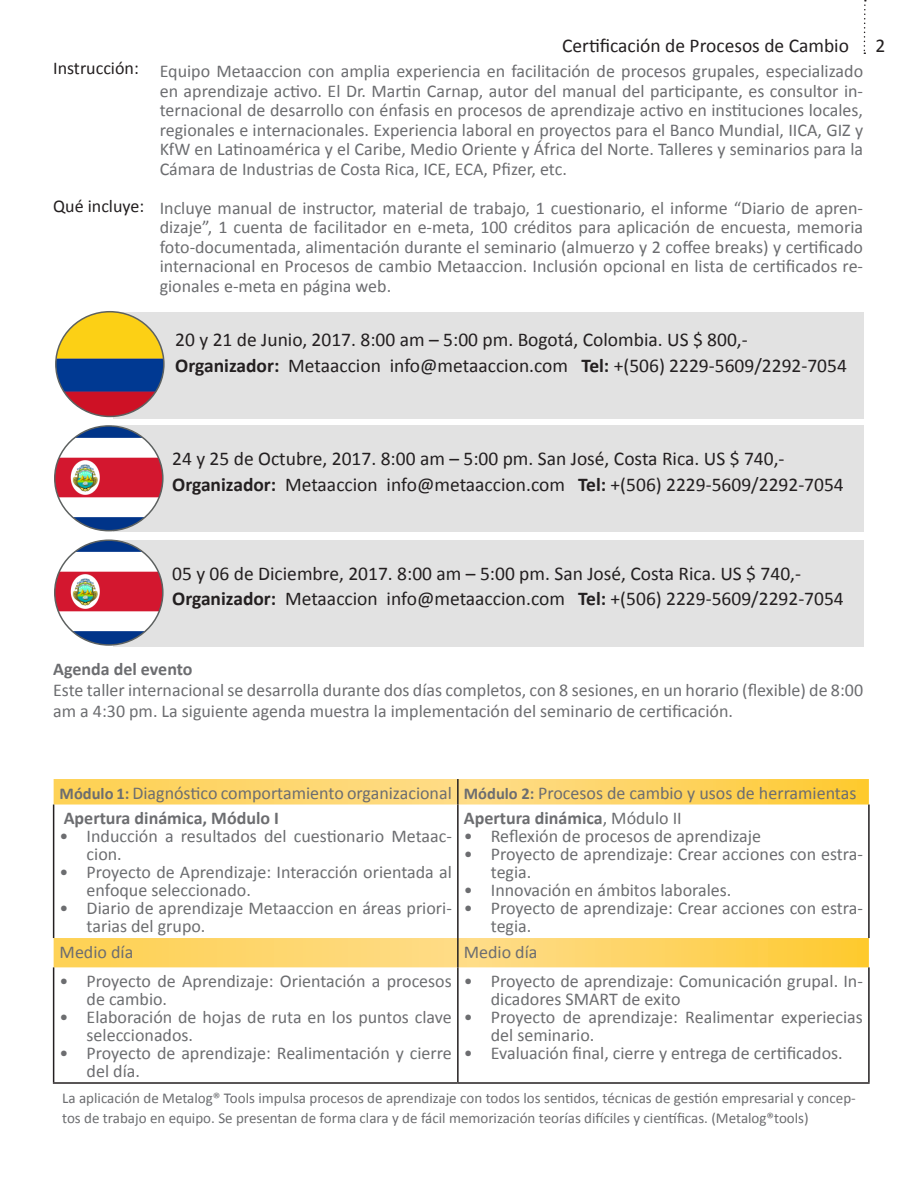
<style>
.page{position:relative;width:918px;height:1188px;background:#fff}
.page>*{position:absolute;margin:0;border:0;box-sizing:border-box;transform-origin:0 0}
.t1{font:19.5px "Calibri";color:#231f20}
.t2{font:18px/18px "Calibri";color:#6c6d70}
.t3{font:700 18px "Calibri";color:#6c6d70}
.t4{font:18px "Calibri";color:#231f20}
.t5{font:15px/19.5px "Calibri";color:#6c6d70}
.s1{font-weight:700}
.s2{font-weight:700;font-size:16.5px}
.s3{font-weight:400}
</style>
<div class="page">
<svg style="left:863px;top:0;width:3px;height:54px"></svg>
<svg style="left:54px;top:779px;width:815px;height:188px"></svg>
<hr style="left:457px;top:779px;width:2px;height:26px;background:#231f20">
<hr style="left:53px;top:805px;width:1px;height:133px;background:#231f20">
<hr style="left:457px;top:805px;width:2px;height:133px;background:#231f20">
<hr style="left:868px;top:805px;width:2px;height:133px;background:#231f20">
<hr style="left:457px;top:938px;width:2px;height:29px;background:#231f20">
<hr style="left:53px;top:967px;width:1px;height:115px;background:#231f20">
<hr style="left:457px;top:967px;width:2px;height:115px;background:#231f20">
<hr style="left:868px;top:967px;width:2px;height:115px;background:#231f20">
<hr style="left:53px;top:1082px;width:405px;height:2px;background:#231f20">
<hr style="left:458px;top:1082px;width:412px;height:2px;background:#231f20">
<div style="left:114px;top:312px;width:750px;height:106px;background:#e2e2e2"></div>
<div style="left:114px;top:426px;width:750px;height:106px;background:#e2e2e2"></div>
<img style="left:55px;top:426px;width:108px;height:105px">
<div style="left:54px;top:425px;width:110px;height:106px;border:2px solid #5d6160;border-radius:50%"></div>
<img style="left:56px;top:312px;width:108px;height:104px">
<div style="left:55px;top:311px;width:110px;height:106px;border:2px solid #5d6160;border-radius:50%"></div>
<div style="left:114px;top:540px;width:750px;height:106px;background:#e2e2e2"></div>
<img style="left:55px;top:542px;width:106px;height:103px">
<div style="left:54px;top:539px;width:110px;height:107px;border:2px solid #5d6160;border-radius:50%"></div>
<p class="t4" style="left:53px;top:57px;width:87px">Instrucción:</p>
<p class="t4" style="left:53px;top:195px;width:93px">Qué incluye:</p>
<p class="t1" style="left:562px;top:34px;width:288px">Certificación de Procesos de Cambio</p>
<p class="t1" style="left:875px;top:34px;width:11px">2</p>
<p class="t2" style="left:160px;top:61px;width:705px;line-height:19.5px;text-align:justify">Equipo Metaaccion con amplia experiencia en facilitación de procesos grupales, especializado en aprendizaje activo. El Dr. Martin Carnap, autor del manual del participante, es consultor in&shy;ternacional de desarrollo con énfasis en procesos de aprendizaje activo en instituciones locales, regionales e internacionales. Experiencia laboral en proyectos para el Banco Mundial, IICA, GIZ y KfW en Latinoamérica y el Caribe, Medio Oriente y África del Norte. Talleres y seminarios para la Cámara de Industrias de Costa Rica, ICE, ECA, Pfizer, etc.</p>
<p class="t2" style="left:160px;top:197px;width:705px;line-height:19.5px;text-align:justify">Incluye manual de instructor, material de trabajo, 1 cuestionario, el informe “Diario de apren&shy;dizaje”, 1 cuenta de facilitador en e-meta, 100 créditos para aplicación de encuesta, memoria foto-documentada, alimentación durante el seminario (almuerzo y 2 coffee breaks) y certificado internacional en Procesos de cambio Metaaccion. Inclusión opcional en lista de certificados re&shy;gionales e-meta en página web.</p>
<p class="t1" style="left:175px;top:328px;width:574px">20 y 21 de Junio, 2017. 8:00 am – 5:00 pm. Bogotá, Colombia. US $ 800,-</p>
<p class="t1" style="left:175px;top:353px;width:673px"><span class="s1">Organizador:</span> Metaaccion info@metaaccion.com <span class="s1">Tel:</span> +(506) 2229-5609/2292-7054</p>
<p class="t1" style="left:172px;top:447px;width:614px">24 y 25 de Octubre, 2017. 8:00 am – 5:00 pm. San José, Costa Rica. US $ 740,-</p>
<p class="t1" style="left:172px;top:472px;width:673px"><span class="s1">Organizador:</span> Metaaccion info@metaaccion.com <span class="s1">Tel:</span> +(506) 2229-5609/2292-7054</p>
<p class="t1" style="left:172px;top:561px;width:630px">05 y 06 de Diciembre, 2017. 8:00 am – 5:00 pm. San José, Costa Rica. US $ 740,-</p>
<p class="t1" style="left:172px;top:587px;width:673px"><span class="s1">Organizador:</span> Metaaccion info@metaaccion.com <span class="s1">Tel:</span> +(506) 2229-5609/2292-7054</p>
<p class="t3" style="left:53px;top:658px;width:141px">Agenda del evento</p>
<p class="t2" style="left:53px;top:679px;width:812px;line-height:21px">Este taller internacional se desarrolla durante dos días completos, con 8 sesiones, en un horario (flexible) de 8:00 am a 4:30 pm. La siguiente agenda muestra la implementación del seminario de certificación.</p>
<p class="t2" style="left:60px;top:783px;width:394px"><span class="s2">Módulo 1:</span> Diagnóstico comportamiento organizacional</p>
<p class="t2" style="left:464px;top:783px;width:394px"><span class="s2">Módulo 2:</span> Procesos de cambio y usos de herramientas</p>
<p class="t3" style="left:64px;top:807px;width:217px">Apertura dinámica, Módulo I</p>
<p class="t2" style="left:87px;top:826px;width:367px;text-indent:-27px">• Inducción a resultados del cuestionario Metaac&shy;cion.</p>
<p class="t2" style="left:87px;top:862px;width:367px;text-indent:-27px">• Proyecto de Aprendizaje: Interacción orientada al enfoque seleccionado.</p>
<p class="t2" style="left:87px;top:898px;width:367px;text-indent:-27px">• Diario de aprendizaje Metaaccion en áreas priori&shy;tarias del grupo.</p>
<p class="t3" style="left:464px;top:807px;width:219px">Apertura dinámica<span class="s3">, Módulo II</span></p>
<p class="t2" style="left:464px;top:826px;width:299px">• Reflexión de procesos de aprendizaje</p>
<p class="t2" style="left:491px;top:844px;width:374px;text-indent:-27px">• Proyecto de aprendizaje: Crear acciones con estra&shy;tegia.</p>
<p class="t2" style="left:464px;top:880px;width:269px">• Innovación en ámbitos laborales.</p>
<p class="t2" style="left:491px;top:898px;width:374px;text-indent:-27px">• Proyecto de aprendizaje: Crear acciones con estra&shy;tegia.</p>
<p class="t2" style="left:60px;top:942px;width:75px">Medio día</p>
<p class="t2" style="left:464px;top:942px;width:75px">Medio día</p>
<p class="t2" style="left:87px;top:971px;width:367px;text-indent:-27px">• Proyecto de Aprendizaje: Orientación a procesos de cambio.</p>
<p class="t2" style="left:87px;top:1007px;width:367px;text-indent:-27px">• Elaboración de hojas de ruta en los puntos clave seleccionados.</p>
<p class="t2" style="left:87px;top:1043px;width:367px;text-indent:-27px">• Proyecto de aprendizaje: Realimentación y cierre del día.</p>
<p class="t2" style="left:491px;top:971px;width:374px;text-indent:-27px">• Proyecto de aprendizaje: Comunicación grupal. In&shy;dicadores SMART de exito</p>
<p class="t2" style="left:491px;top:1007px;width:374px;text-indent:-27px">• Proyecto de aprendizaje: Realimentar experiecias del seminario.</p>
<p class="t2" style="left:464px;top:1043px;width:380px">• Evaluación final, cierre y entrega de certificados.</p>
<p class="t5" style="left:62px;top:1088px;width:795px">La aplicación de Metalog® Tools impulsa procesos de aprendizaje con todos los sentidos, técnicas de gestión empresarial y concep&shy;tos de trabajo en equipo. Se presentan de forma clara y de fácil memorización teorías difíciles y científicas. (Metalog®tools)</p>
</div>
